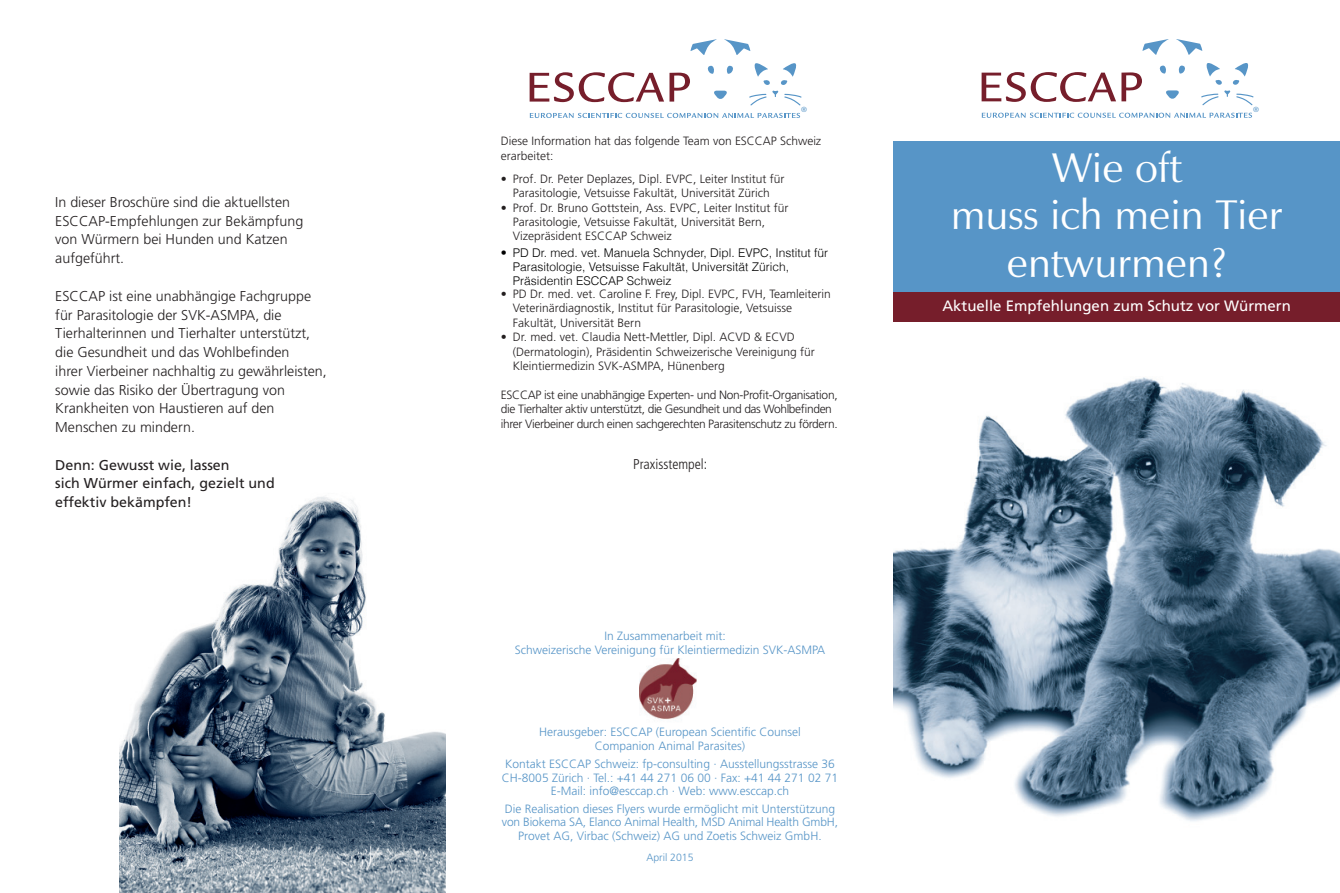
<style>
.page{position:relative;width:1340px;height:893px;background:#fff}
.page>*{position:absolute;margin:0;border:0;box-sizing:border-box;transform-origin:0 0}
.t1{font:42px/47.5px "Zapf Humanist 601 BT";color:#fff;text-align:center}
.t2{font:15px "Frutiger";color:#fff}
.t3{font:300 14.25px/18.8px "Frutiger";color:#231f20}
.t4{font:14.25px/18.8px "Frutiger";color:#231f20}
.t5{font:300 condensed 14.25px "Frutiger";color:#231f20}
.t6{font:300 12px/14.4px "Frutiger";color:#231f20}
.t7{font:300 12px/13.5px "Frutiger";color:#5795c7;text-align:center}
.t8{font:300 12px/14.4px "Frutiger";letter-spacing:-.03em;color:#231f20}
.t9{font:300 12px/14.4px "Helvetica";color:#000}
.t10{font:300 10.5px "Frutiger";color:#5795c7}
.t11{font:300 7.35px "Frutiger";color:#5795c7}
</style>
<div class="page">
<img style="left:639px;top:658px;width:58px;height:61px">
<img style="left:119px;top:496px;width:326px;height:397px">
<img style="left:893px;top:377px;width:446px;height:444px">
<div style="left:893px;top:141px;width:446px;height:152px;background:#5795c7"></div>
<div style="left:893px;top:292px;width:446px;height:30px;background:#761e2b"></div>
<svg style="left:530px;top:113px;width:270px;height:5px"></svg>
<svg style="left:529px;top:72px;width:161px;height:30px"></svg>
<svg style="left:724px;top:39px;width:26px;height:16px"></svg>
<svg style="left:690px;top:39px;width:27px;height:16px"></svg>
<svg style="left:754px;top:63px;width:16px;height:22px"></svg>
<svg style="left:781px;top:63px;width:16px;height:22px"></svg>
<svg style="left:784px;top:94px;width:17px;height:12px"></svg>
<svg style="left:749px;top:94px;width:17px;height:12px"></svg>
<svg style="left:772px;top:91px;width:6px;height:6px"></svg>
<svg style="left:714px;top:91px;width:13px;height:8px"></svg>
<svg style="left:726px;top:65px;width:7px;height:9px"></svg>
<svg style="left:707px;top:65px;width:7px;height:9px"></svg>
<svg style="left:981px;top:113px;width:271px;height:5px"></svg>
<svg style="left:981px;top:72px;width:160px;height:30px"></svg>
<svg style="left:1176px;top:39px;width:26px;height:16px"></svg>
<svg style="left:1142px;top:39px;width:27px;height:16px"></svg>
<svg style="left:1201px;top:63px;width:52px;height:42px"></svg>
<svg style="left:1166px;top:90px;width:13px;height:9px"></svg>
<svg style="left:1178px;top:65px;width:7px;height:9px"></svg>
<svg style="left:1159px;top:65px;width:7px;height:9px"></svg>
<p class="t3" style="left:55px;top:194px;width:249px">In dieser Broschüre sind die aktuellsten<br>ESCCAP-Empfehlungen zur Bekämpfung von Würmern bei Hunden und Katzen aufgeführt.</p>
<p class="t3" style="left:55px;top:287px;width:273px">ESCCAP ist eine unabhängige Fachgruppe für Parasitologie der SVK-ASMPA, die Tierhalterinnen und Tierhalter unterstützt, die Gesundheit und das Wohlbefinden<br>ihrer Vierbeiner nachhaltig zu gewährleisten, sowie das Risiko der Übertragung von Krankheiten von Haustieren auf den Menschen zu mindern.</p>
<p class="t4" style="left:55px;top:456px;width:221px">Denn: Gewusst wie, lassen<br>sich Würmer einfach, gezielt und effektiv bekämpfen!</p>
<p class="t11" style="left:801px;top:107px;width:7px">®</p>
<p class="t11" style="left:1253px;top:107px;width:7px">®</p>
<p class="t6" style="left:501px;top:135px;width:322px">Diese Information hat das folgende Team von ESCCAP Schweiz erarbeitet:</p>
<p class="t6" style="left:501px;top:172px;width:285px;text-align:center">• Prof. Dr. Peter Deplazes, Dipl. EVPC, Leiter Institut für<br>Parasitologie, Vetsuisse Fakultät, Universität Zürich</p>
<p class="t6" style="left:513px;top:201px;width:277px;text-indent:-12px">• Prof. Dr. Bruno Gottstein, Ass. EVPC, Leiter Institut für<br>Parasitologie, Vetsuisse Fakultät, Universität Bern,<br>Vizepräsident ESCCAP Schweiz</p>
<h1 class="t1" style="left:950px;top:148px;width:333px">Wie oft<br>muss ich mein Tier entwurmen?</h1>
<p class="t2" style="left:942px;top:300px;width:350px">Aktuelle Empfehlungen zum Schutz vor Würmern</p>
<p class="t9" style="left:513px;top:246px;width:317px;text-indent:-12px">• PD Dr. med. vet. Manuela Schnyder, Dipl. EVPC, Institut für<br>Parasitologie, Vetsuisse Fakultät, Universität Zürich,<br>Präsidentin ESCCAP Schweiz</p>
<p class="t6" style="left:513px;top:288px;width:319px;text-indent:-12px">• PD Dr. med. vet. Caroline F. Frey, Dipl. EVPC, FVH, Teamleiterin<br>Veterinärdiagnostik, Institut für Parasitologie, Vetsuisse<br>Fakultät, Universität Bern</p>
<p class="t6" style="left:513px;top:331px;width:303px;text-indent:-12px">• Dr. med. vet. Claudia Nett-Mettler, Dipl. ACVD &amp; ECVD (Dermatologin), Präsidentin Schweizerische Vereinigung für<br>Kleintiermedizin SVK-ASMPA, Hünenberg</p>
<p class="t8" style="left:501px;top:388px;width:338px">ESCCAP ist eine unabhängige Experten- und Non-Profit-Organisation, die Tierhalter aktiv unterstützt, die Gesundheit und das Wohlbefinden ihrer Vierbeiner durch einen sachgerechten Parasitenschutz zu fördern.</p>
<p class="t5" style="left:633px;top:459px;width:75px">Praxisstempel:</p>
<p class="t7" style="left:515px;top:629px;width:312px;line-height:14.4px;text-align:left;text-indent:90px">In Zusammenarbeit mit:<br>Schweizerische Vereinigung für Kleintiermedizin SVK-ASMPA</p>
<p class="t7" style="left:539px;top:725px;width:263px;line-height:14.4px">Herausgeber: ESCCAP (European Scientific Counsel<br>Companion Animal Parasites)</p>
<p class="t7" style="left:502px;top:758px;width:337px">Kontakt ESCCAP Schweiz: fp-consulting · Ausstellungsstrasse 36<br>CH-8005 Zürich · Tel.: +41 44 271 06 00 · Fax: +41 44 271 02 71<br>E-Mail: info@esccap.ch · Web: www.esccap.ch</p>
<p class="t7" style="left:502px;top:803px;width:337px">Die Realisation dieses Flyers wurde ermöglicht mit Unterstützung von Biokema SA, Elanco Animal Health, MSD Animal Health GmbH,<br>Provet AG, Virbac (Schweiz) AG und Zoetis Schweiz GmbH.</p>
<p class="t10" style="left:646px;top:853px;width:49px">April 2015</p>
</div>
